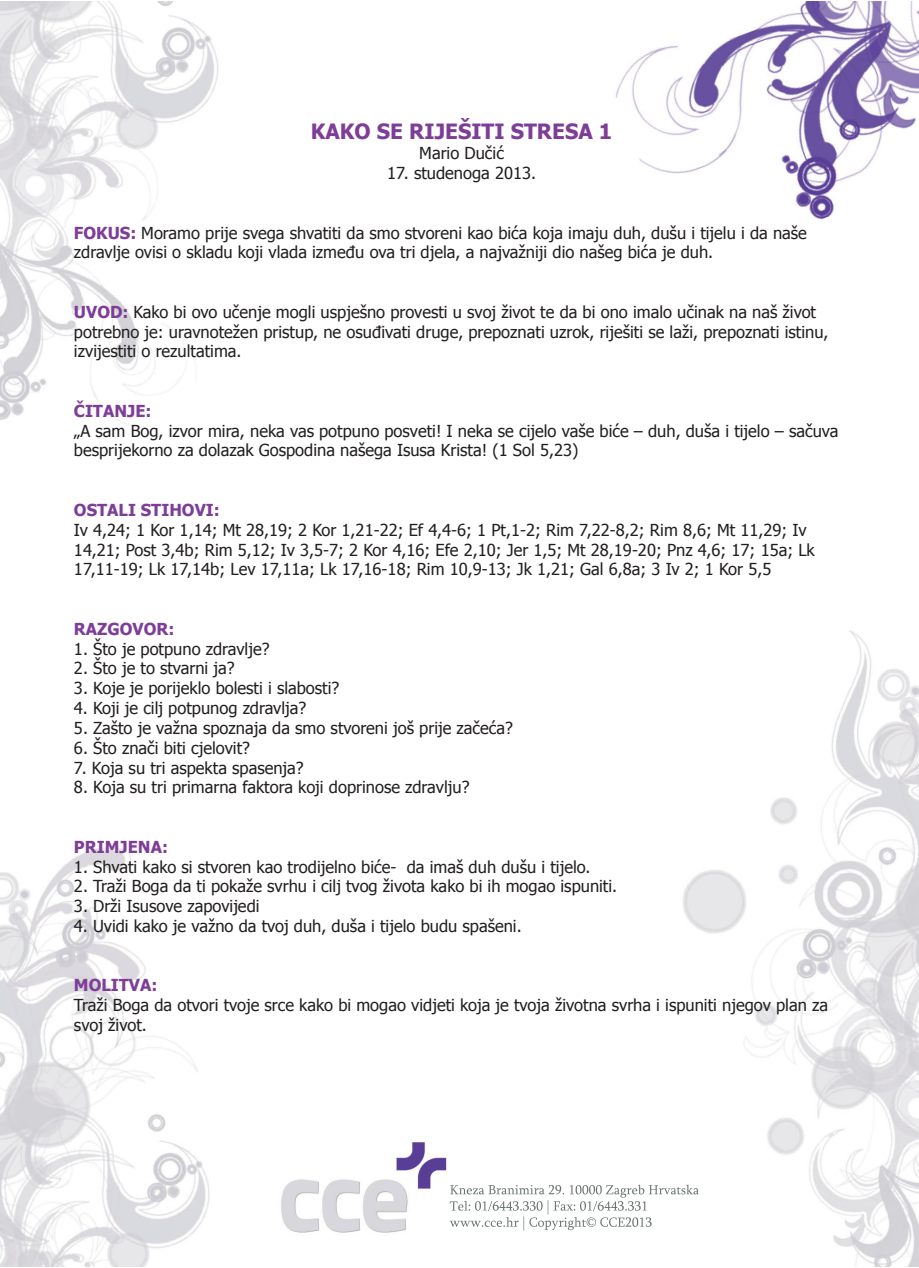
<style>
.page{position:relative;width:919px;height:1268px;background:#fff}
.page>*{position:absolute;margin:0;border:0;box-sizing:border-box;transform-origin:0 0}
.t1{font:700 21px "Tahoma";color:#7e3e98}
.t2{font:16.5px/19.8px "Tahoma";color:#231f20}
.t3{font:700 16.5px "Tahoma";color:#7e3e98}
.s1{font-weight:700;color:#7e3e98}
</style>
<div class="page">
<img style="left:0;top:1px;width:918px;height:1265px">
<p class="t1" style="left:311px;top:117px;width:303px">KAKO SE RIJEŠITI STRESA 1</p>
<p class="t2" style="left:419px;top:143px;width:86px">Mario Dučić</p>
<p class="t2" style="left:387px;top:162px;width:151px">17. studenoga 2013.</p>
<p class="t2" style="left:74px;top:222px;width:734px"><span class="s1">FOKUS:</span> Moramo prije svega shvatiti da smo stvoreni kao bića koja imaju duh, dušu i tijelu i da naše zdravlje ovisi o skladu koji vlada između ova tri djela, a najvažniji dio našeg bića je duh.</p>
<p class="t2" style="left:74px;top:301px;width:756px"><span class="s1">UVOD:</span> Kako bi ovo učenje mogli uspješno provesti u svoj život te da bi ono imalo učinak na naš život potrebno je: uravnotežen pristup, ne osuđivati druge, prepoznati uzrok, riješiti se laži, prepoznati istinu, izvijestiti o rezultatima.</p>
<p class="t3" style="left:74px;top:399px;width:79px">ČITANJE:</p>
<p class="t2" style="left:74px;top:420px;width:765px">„A sam Bog, izvor mira, neka vas potpuno posveti! I neka se cijelo vaše biće – duh, duša i tijelo – sačuva besprijekorno za dolazak Gospodina našega Isusa Krista! (1 Sol 5,23)</p>
<p class="t3" style="left:74px;top:498px;width:147px">OSTALI STIHOVI:</p>
<p class="t2" style="left:74px;top:519px;width:742px">Iv 4,24; 1 Kor 1,14; Mt 28,19; 2 Kor 1,21-22; Ef 4,4-6; 1 Pt,1-2; Rim 7,22-8,2; Rim 8,6; Mt 11,29; Iv<br>14,21; Post 3,4b; Rim 5,12; Iv 3,5-7; 2 Kor 4,16; Efe 2,10; Jer 1,5; Mt 28,19-20; Pnz 4,6; 17; 15a; Lk<br>17,11-19; Lk 17,14b; Lev 17,11a; Lk 17,16-18; Rim 10,9-13; Jk 1,21; Gal 6,8a; 3 Iv 2; 1 Kor 5,5</p>
<p class="t3" style="left:74px;top:617px;width:102px">RAZGOVOR:</p>
<p class="t2" style="left:74px;top:638px;width:197px">1. Što je potpuno zdravlje?</p>
<p class="t2" style="left:74px;top:657px;width:162px">2. Što je to stvarni ja?</p>
<p class="t2" style="left:74px;top:677px;width:267px">3. Koje je porijeklo bolesti i slabosti?</p>
<p class="t2" style="left:74px;top:697px;width:234px">4. Koji je cilj potpunog zdravlja?</p>
<p class="t2" style="left:74px;top:717px;width:440px">5. Zašto je važna spoznaja da smo stvoreni još prije začeća?</p>
<p class="t2" style="left:74px;top:737px;width:178px">6. Što znači biti cjelovit?</p>
<p class="t2" style="left:74px;top:756px;width:231px">7. Koja su tri aspekta spasenja?</p>
<p class="t2" style="left:74px;top:776px;width:397px">8. Koja su tri primarna faktora koji doprinose zdravlju?</p>
<p class="t3" style="left:74px;top:835px;width:95px">PRIMJENA:</p>
<p class="t2" style="left:74px;top:855px;width:518px">1. Shvati kako si stvoren kao trodijelno biće- da imaš duh dušu i tijelo.</p>
<p class="t2" style="left:74px;top:875px;width:544px">2. Traži Boga da ti pokaže svrhu i cilj tvog života kako bi ih mogao ispuniti.</p>
<p class="t2" style="left:74px;top:895px;width:187px">3. Drži Isusove zapovijedi</p>
<p class="t2" style="left:74px;top:915px;width:449px">4. Uvidi kako je važno da tvoj duh, duša i tijelo budu spašeni.</p>
<p class="t3" style="left:74px;top:973px;width:85px">MOLITVA:</p>
<p class="t2" style="left:74px;top:994px;width:755px">Traži Boga da otvori tvoje srce kako bi mogao vidjeti koja je tvoja životna svrha i ispuniti njegov plan za svoj život.</p>
</div>
